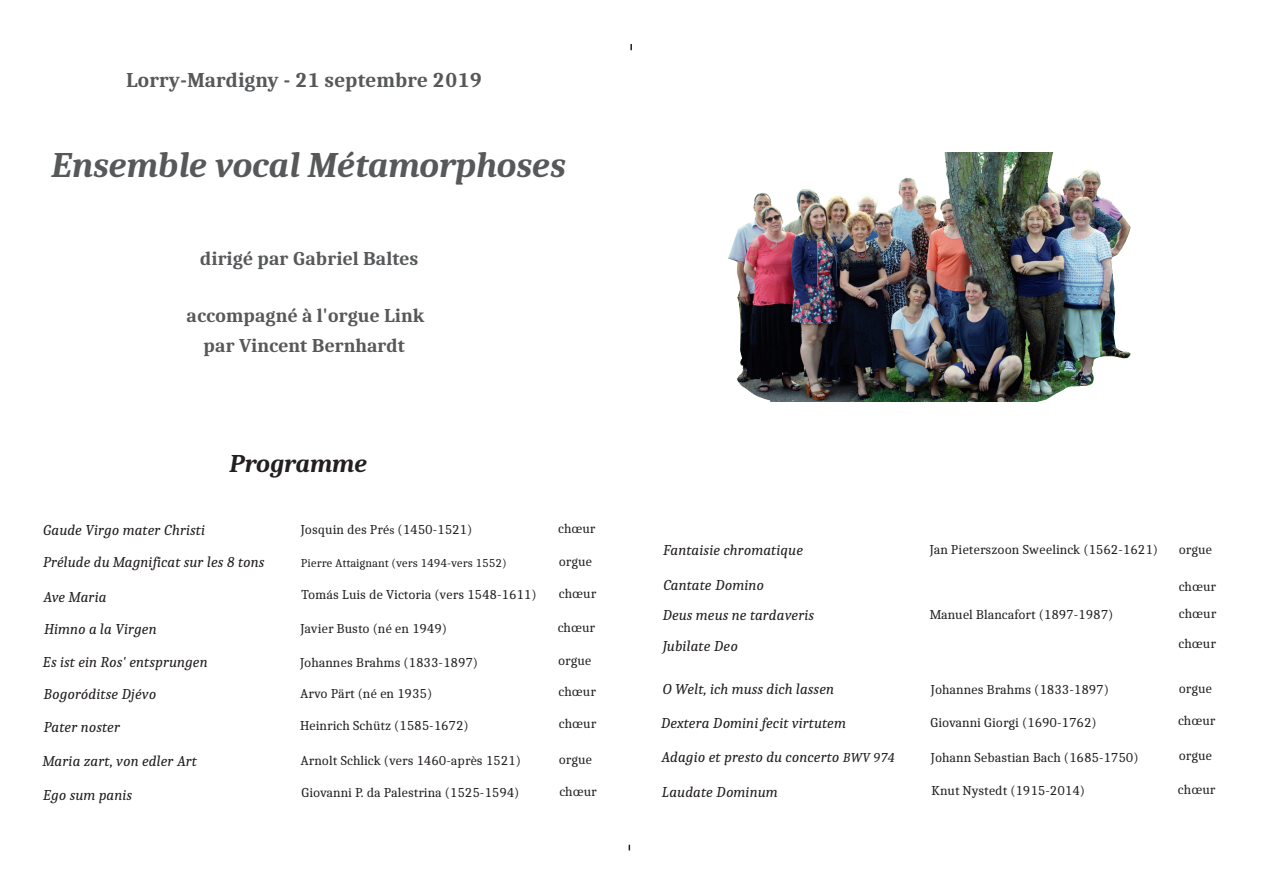
<style>
.page{position:relative;width:1263px;height:893px;background:#fff}
.page>*{position:absolute;margin:0;border:0;box-sizing:border-box;transform-origin:0 0}
.t1{font:italic 700 36px "Caladea";color:#57585a}
.t2{font:italic 700 25.5px "Caladea";color:#231f20}
.t3{font:700 21px "Caladea";color:#57585a}
.t4{font:700 19.5px/30.2px "Caladea";color:#57585a;text-align:center}
.t5{font:italic 15px/29.5px "Caladea";color:#231f20}
.t6{font:13.5px/27.8px "Caladea";color:#231f20}
.t7{font:12px "Caladea";color:#231f20}
.s1{font-size:12px}
.s2{font-size:13.5px}
</style>
<div class="page">
<svg style="left:630px;top:44px;width:2px;height:6px"></svg>
<img style="left:728px;top:153px;width:403px;height:248px">
<h3 class="t3" style="left:126px;top:67px;width:358px">Lorry-Mardigny - 21 septembre 2019</h3>
<h1 class="t1" style="left:52px;top:142px;width:516px">Ensemble vocal Métamorphoses</h1>
<h3 class="t4" style="left:200px;top:243px;width:220px">dirigé par Gabriel Baltes</h3>
<h3 class="t4" style="left:187px;top:300px;width:239px">accompagné à l'orgue Link par Vincent Bernhardt</h3>
<h2 class="t2" style="left:229px;top:448px;width:139px">Programme</h2>
<p class="t5" style="left:43px;top:514px;width:164px">Gaude Virgo mater Christi</p>
<p class="t6" style="left:301px;top:515px;width:173px">Josquin des Pré<span class="s1">s</span> (1450-1521)</p>
<p class="t5" style="left:43px;top:546px;width:223px">Prélude du Magnificat sur les 8 tons</p>
<p class="t7" style="left:301px;top:555px;width:207px">Pierre Attaignant (vers 1494-vers 1552)</p>
<p class="t5" style="left:43px;top:581px;width:65px">Ave Maria</p>
<p class="t6" style="left:301px;top:580px;width:237px">Tomás Luis de Victoria (vers 1548-1611)</p>
<p class="t5" style="left:44px;top:614px;width:114px">Himno a la Virgen</p>
<p class="t6" style="left:300px;top:614px;width:148px">Javier Busto (né en 1949)</p>
<p class="t5" style="left:43px;top:646px;width:167px">Es ist ein Ros' entsprungen</p>
<p class="t6" style="left:300px;top:648px;width:180px">Johannes Brahms (1833-1897)</p>
<p class="t5" style="left:43px;top:679px;width:115px">Bogoróditse Djévo</p>
<p class="t6" style="left:300px;top:679px;width:134px">Arvo Pärt (né en 1935)</p>
<p class="t5" style="left:43px;top:711px;width:78px">Pater noster</p>
<p class="t6" style="left:300px;top:711px;width:170px">Heinrich Schütz (1585-1672)</p>
<p class="t5" style="left:43px;top:746px;width:156px">Maria zart, von edler Art</p>
<p class="t6" style="left:300px;top:746px;width:222px">Arnolt Schlick (vers 1460-après 1521)</p>
<p class="t5" style="left:43px;top:779px;width:91px">Ego sum panis</p>
<p class="t6" style="left:301px;top:778px;width:220px">Giovanni P. da Palestrina (1525-1594)</p>
<p class="t6" style="left:558px;top:514px;width:39px">chœur</p>
<p class="t6" style="left:559px;top:547px;width:35px">orgue</p>
<p class="t6" style="left:559px;top:579px;width:39px">chœur</p>
<p class="t6" style="left:558px;top:613px;width:39px">chœur</p>
<p class="t6" style="left:558px;top:646px;width:35px">orgue</p>
<p class="t6" style="left:558px;top:678px;width:39px">chœur</p>
<p class="t6" style="left:559px;top:709px;width:39px">chœur</p>
<p class="t6" style="left:559px;top:745px;width:35px">orgue</p>
<p class="t6" style="left:559px;top:777px;width:39px">chœur</p>
<p class="t5" style="left:663px;top:534px;width:142px">Fantaisie chromatique</p>
<p class="t6" style="left:930px;top:535px;width:230px">Jan Pieterszoon Sweelinck (1562-1621)</p>
<p class="t5" style="left:662px;top:570px;width:153px">Cantate Domino<br>Deus meus ne tardaveris</p>
<p class="t6" style="left:930px;top:600px;width:185px">Manuel Blancafort (1897-1987)</p>
<p class="t5" style="left:662px;top:630px;width:77px">Jubilate Deo</p>
<p class="t5" style="left:662px;top:674px;width:173px">O Welt, ich muss dich lassen</p>
<p class="t6" style="left:931px;top:675px;width:180px">Johannes Brahms (1833-1897)</p>
<p class="t5" style="left:661px;top:708px;width:187px">Dextera Domini fecit virtutem</p>
<p class="t6" style="left:930px;top:708px;width:168px">Giovanni Giorgi (1690-1762)</p>
<p class="t5" style="left:661px;top:742px;width:234px">Adagio et presto du concerto <span class="s2">BWV 974</span></p>
<p class="t6" style="left:931px;top:743px;width:209px">Johann Sebastian Bach (1685-1750)</p>
<p class="t5" style="left:661px;top:777px;width:118px">Laudate Dominum</p>
<p class="t6" style="left:931px;top:776px;width:155px">Knut Nystedt (1915-2014)</p>
<p class="t6" style="left:1179px;top:535px;width:35px">orgue</p>
<p class="t6" style="left:1179px;top:572px;width:39px">chœur chœur</p>
<p class="t6" style="left:1178px;top:629px;width:39px">chœur</p>
<p class="t6" style="left:1179px;top:674px;width:35px">orgue</p>
<p class="t6" style="left:1178px;top:706px;width:39px">chœur</p>
<p class="t6" style="left:1179px;top:741px;width:35px">orgue</p>
<p class="t6" style="left:1178px;top:776px;width:39px">chœur</p>
</div>
